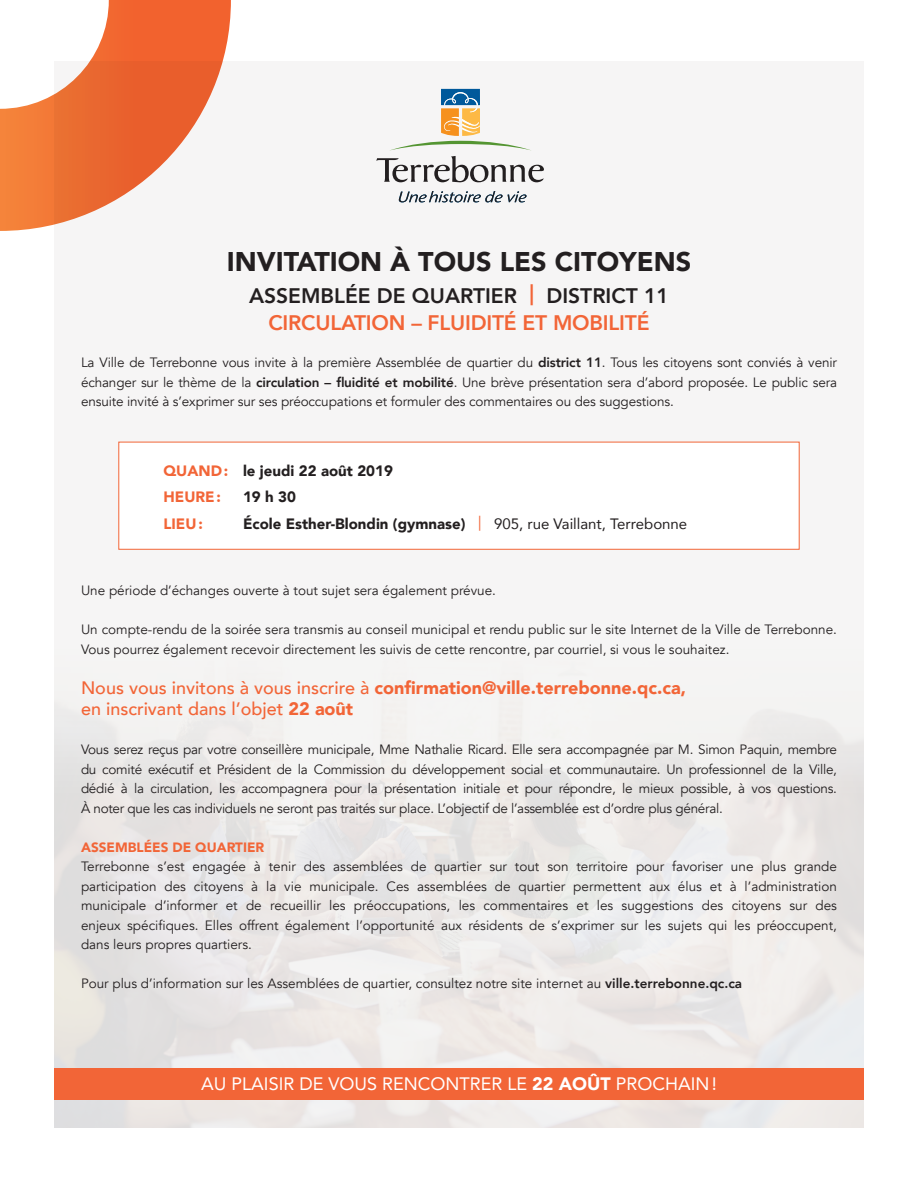
<style>
.page{position:relative;width:918px;height:1188px;background:#fff}
.page>*{position:absolute;margin:0;border:0;box-sizing:border-box;transform-origin:0 0}
.t1{font:900 27px "Avenir";color:#231f20}
.t2{font:800 21px/27px "Avenir";letter-spacing:-.01em;color:#f26537;text-align:center}
.t3{font:500 18px/21px "Avenir";color:#f26537}
.t4{font:18px "Avenir";color:#fff}
.t5{font:900 15px/26.2px "Avenir";color:#231f20}
.t6{font:900 15px "Avenir";color:#f26537}
.t7{font:13.5px/19.5px "Avenir";color:#231f20;text-align:justify}
.t8{font:900 13.5px "Avenir";color:#f26537}
.s1{color:#231f20}
.s2{font-weight:800}
.s3{color:#f26537}
.s4{font-weight:400;color:#f26537}
.s5{font-weight:400}
.s6{font-weight:900}
</style>
<div class="page">
<div style="left:54px;top:61px;width:810px;height:1067px;background:#f6f5f5"></div>
<svg style="left:376px;top:89px;width:168px;height:93px"></svg>
<svg style="left:399px;top:191px;width:128px;height:11px"></svg>
<svg style="left:0;top:0;width:231px;height:231px"></svg>
<img style="left:54px;top:709px;width:810px;height:419px">
<div style="left:118px;top:442px;width:682px;height:108px;background:#fff;border:1px solid #f26537"></div>
<div style="left:54px;top:1068px;width:810px;height:31px;background:#f26537"></div>
<h1 class="t1" style="left:227px;top:238px;width:466px">INVITATION À TOUS LES CITOYENS</h1>
<h2 class="t2" style="left:249px;top:282px;width:421px"><span class="s1">ASSEMBLÉE DE QUARTIER</span> | <span class="s1">DISTRICT 11<br></span>CIRCULATION – FLUIDITÉ ET MOBILITÉ</h2>
<p class="t7" style="left:81px;top:353px;width:758px">La Ville de Terrebonne vous invite à la première Assemblée de quartier du <span class="s2">district 11</span>. Tous les citoyens sont conviés à venir échanger sur le thème de la <span class="s2">circulation – fluidité et mobilité</span>. Une brève présentation sera d’abord proposée. Le public sera ensuite invité à s’exprimer sur ses préoccupations et formuler des commentaires ou des suggestions.</p>
<p class="t5" style="left:164px;top:457px;width:231px"><span class="s3">QUAND:</span> le jeudi 22 août 2019<br><span class="s3">HEURE:</span></p>
<p class="t5" style="left:243px;top:484px;width:55px">19 h 30</p>
<p class="t6" style="left:164px;top:510px;width:41px">LIEU:</p>
<p class="t5" style="left:243px;top:510px;width:446px">École Esther-Blondin (gymnase) <span class="s4">|</span> <span class="s5">905, rue Vaillant, Terrebonne</span></p>
<p class="t7" style="left:81px;top:581px;width:417px">Une période d’échanges ouverte à tout sujet sera également prévue.</p>
<p class="t7" style="left:81px;top:620px;width:757px">Un compte-rendu de la soirée sera transmis au conseil municipal et rendu public sur le site Internet de la Ville de Terrebonne.<br>Vous pourrez également recevoir directement les suivis de cette rencontre, par courriel, si vous le souhaitez.</p>
<h3 class="t3" style="left:81px;top:677px;width:607px">Nous vous invitons à vous inscrire à <span class="s6">confirmation@ville.terrebonne.qc.ca, </span>en inscrivant dans l’objet <span class="s6">22 août</span></h3>
<p class="t7" style="left:81px;top:740px;width:758px">Vous serez reçus par votre conseillère municipale, Mme Nathalie Ricard. Elle sera accompagnée par M. Simon Paquin, membre du comité exécutif et Président de la Commission du développement social et communautaire. Un professionnel de la Ville, dédié à la circulation, les accompagnera pour la présentation initiale et pour répondre, le mieux possible, à vos questions.<br>À noter que les cas individuels ne seront pas traités sur place. L’objectif de l’assemblée est d’ordre plus général.</p>
<p class="t8" style="left:81px;top:836px;width:185px">ASSEMBLÉES DE QUARTIER</p>
<p class="t7" style="left:81px;top:857px;width:758px">Terrebonne s’est engagée à tenir des assemblées de quartier sur tout son territoire pour favoriser une plus grande participation des citoyens à la vie municipale. Ces assemblées de quartier permettent aux élus et à l’administration municipale d’informer et de recueillir les préoccupations, les commentaires et les suggestions des citoyens sur des enjeux spécifiques. Elles offrent également l’opportunité aux résidents de s’exprimer sur les sujets qui les préoccupent, dans leurs propres quartiers.</p>
<p class="t7" style="left:81px;top:974px;width:663px">Pour plus d’information sur les Assemblées de quartier, consultez notre site internet au <span class="s2">ville.terrebonne.qc.ca</span></p>
<h3 class="t4" style="left:201px;top:1069px;width:517px">AU PLAISIR DE VOUS RENCONTRER LE <span class="s6">22 AOÛT</span> PROCHAIN!</h3>
</div>
